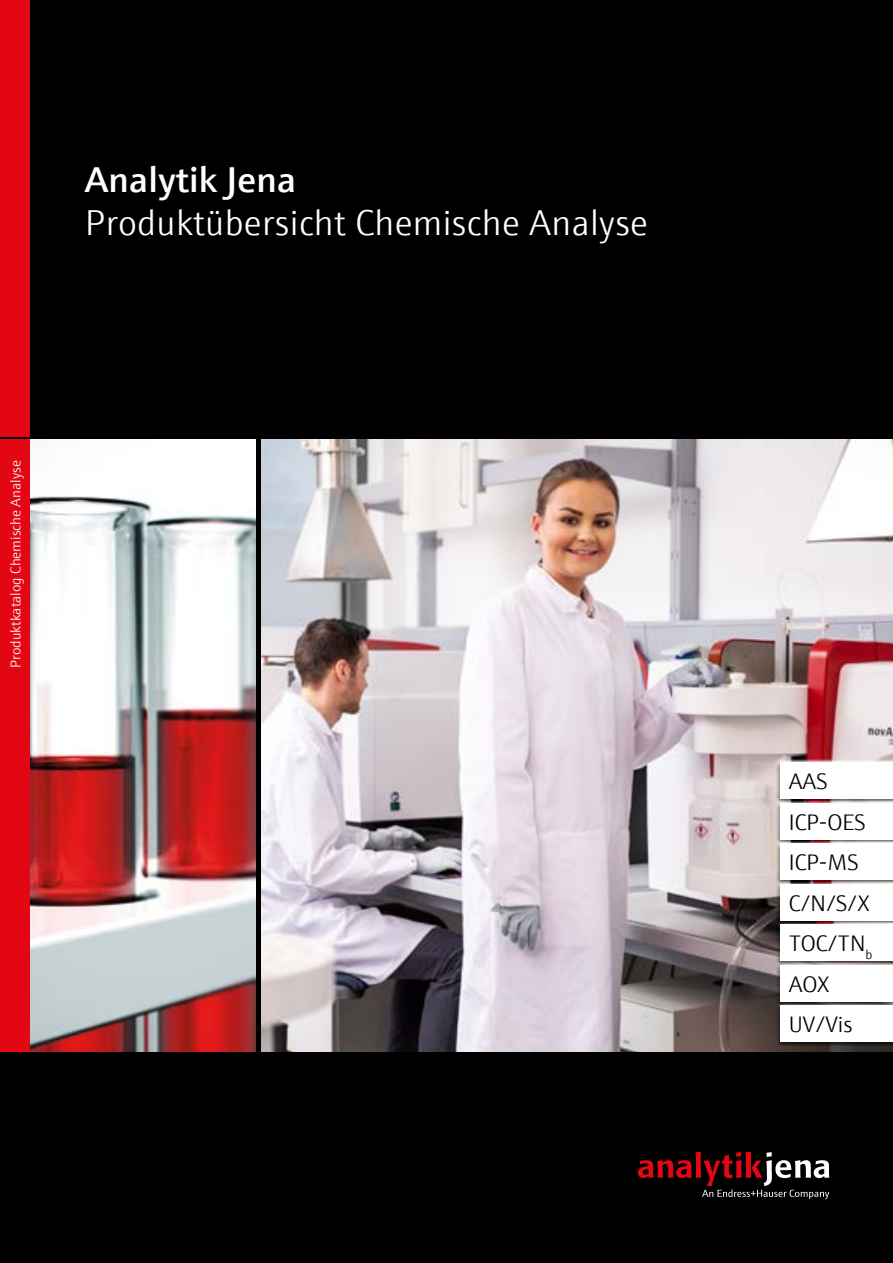
<style>
.page{position:relative;width:893px;height:1263px;background:#000}
.page>*{position:absolute;margin:0;border:0;box-sizing:border-box;transform-origin:0 0}
.t1{font:300 36px "E+H Sans";letter-spacing:.01em;color:#fff}
.t2{font:600 36px "E+H Sans";letter-spacing:.01em;color:#fff}
.t3{font:300 22.5px/40.5px "E+H Sans";color:#000}
.t4{font:300 14.25px "E+H Sans";color:#fff}
</style>
<div class="page">
<svg style="left:638px;top:1151px;width:191px;height:48px"></svg>
<div style="left:0;top:0;width:30px;height:437px;background:#e30613"></div>
<img style="left:30px;top:439px;width:225px;height:612px">
<div style="left:0;top:439px;width:30px;height:612px;background:#e30613"></div>
<img style="left:261px;top:439px;width:632px;height:612px">
<div style="left:776px;top:762px;width:117px;height:284px;background:#000;opacity:.75"></div>
<div style="left:780px;top:762px;width:113px;height:37px;background:#fff"></div>
<div style="left:780px;top:803px;width:113px;height:36px;background:#fff"></div>
<div style="left:780px;top:843px;width:113px;height:37px;background:#fff"></div>
<div style="left:780px;top:884px;width:113px;height:36px;background:#fff"></div>
<div style="left:780px;top:924px;width:113px;height:37px;background:#fff"></div>
<div style="left:780px;top:965px;width:113px;height:36px;background:#fff"></div>
<div style="left:780px;top:1005px;width:113px;height:37px;background:#fff"></div>
<h1 class="t2" style="left:85px;top:152px;width:213px">Analytik Jena</h1>
<h1 class="t1" style="left:85px;top:196px;width:564px">Produktübersicht Chemische Analyse</h1>
<p class="t4" style="left:5px;top:668px;width:209px;rotate:-90deg">Produktkatalog Chemische Analyse</p>
<p class="t3" style="left:789px;top:759px;width:85px">AAS<br>ICP-OES<br>ICP-MS<br>C/N/S/X<br>TOC/TN<sub>b<br></sub>AOX<br>UV/Vis</p>
</div>
